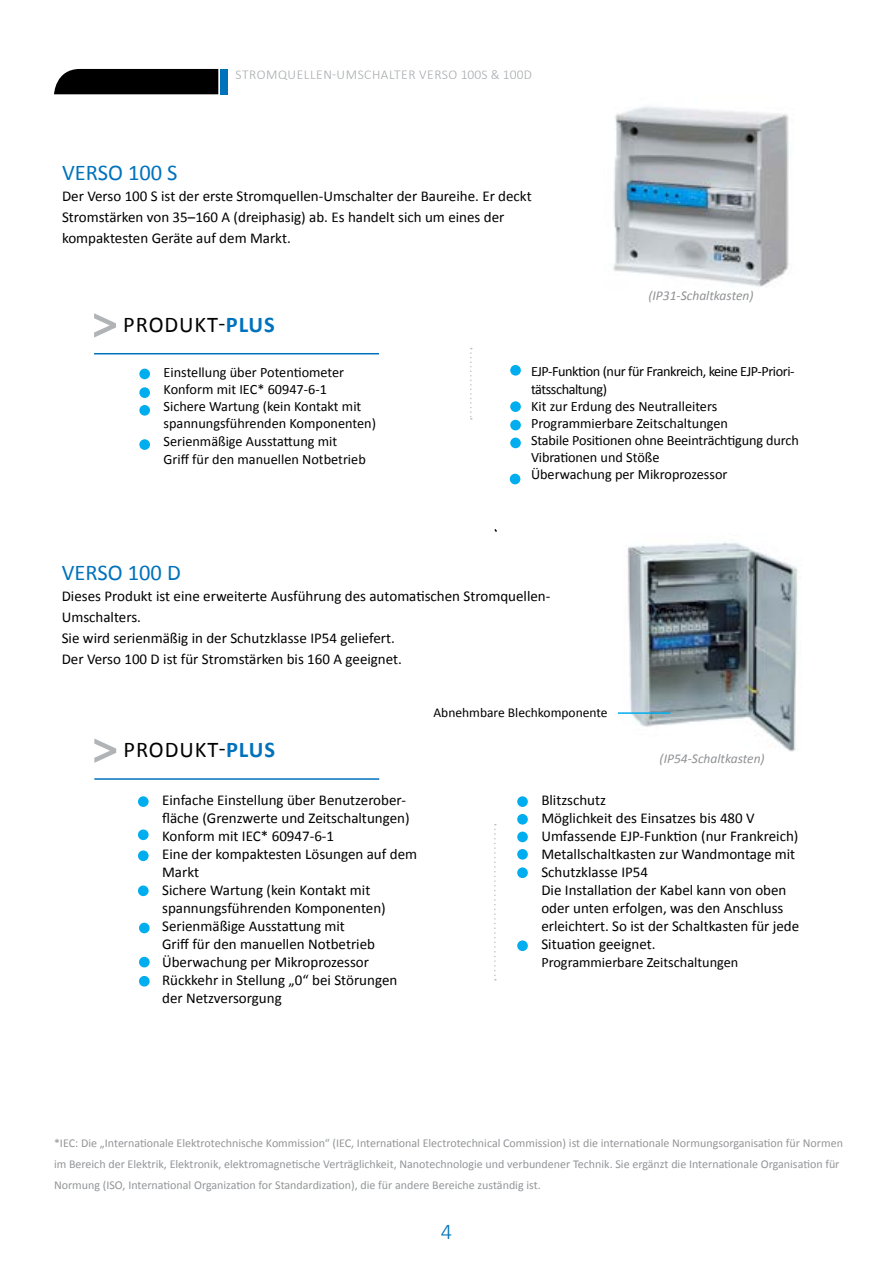
<style>
.page{position:relative;width:893px;height:1263px;background:#fff}
.page>*{position:absolute;margin:0;border:0;box-sizing:border-box;transform-origin:0 0}
.t1{font:22.5px "Calibri";color:#0072bc}
.t2{font:22.5px "Calibri";color:#000}
.t3{font:700 22.5px "Calibri";letter-spacing:.04em;color:#0072bc}
.t4{font:300 22.5px "Calibri";color:#0072bc}
.t5{font:15px/18px "Calibri";color:#000}
.t6{font:14.25px/17.1px "Calibri";color:#000}
.t7{font:italic 13.5px "Calibri";color:#8f9194}
.t8{font:300 13.5px "Calibri";letter-spacing:.04em;color:#a7a9ac}
.t9{font:13.5px "Calibri";color:#000}
.t10{font:12px/21px "Calibri";color:#939598}
.s1{font-weight:400;color:#000}
</style>
<div class="page">
<img style="left:627px;top:542px;width:171px;height:209px">
<svg style="left:470px;top:348px;width:2px;height:72px"></svg>
<div style="left:54px;top:69px;width:164px;height:25px;background:#000"></div>
<div style="left:221px;top:69px;width:7px;height:25px;background:#0072bc"></div>
<svg style="left:94px;top:313px;width:22px;height:25px"></svg>
<hr style="left:94px;top:353px;width:285px;height:1px;background:#0072bc">
<div style="left:139px;top:369px;width:11px;height:10px;background:#00aeef;border-radius:50%"></div>
<div style="left:139px;top:387px;width:11px;height:11px;background:#00aeef;border-radius:50%"></div>
<div style="left:139px;top:405px;width:11px;height:11px;background:#00aeef;border-radius:50%"></div>
<div style="left:139px;top:439px;width:11px;height:11px;background:#00aeef;border-radius:50%"></div>
<div style="left:510px;top:420px;width:11px;height:10px;background:#00aeef;border-radius:50%"></div>
<div style="left:510px;top:438px;width:11px;height:10px;background:#00aeef;border-radius:50%"></div>
<div style="left:517px;top:796px;width:11px;height:11px;background:#00aeef;border-radius:50%"></div>
<div style="left:517px;top:814px;width:11px;height:10px;background:#00aeef;border-radius:50%"></div>
<div style="left:517px;top:832px;width:11px;height:10px;background:#00aeef;border-radius:50%"></div>
<div style="left:517px;top:867px;width:11px;height:11px;background:#00aeef;border-radius:50%"></div>
<div style="left:517px;top:849px;width:11px;height:11px;background:#00aeef;border-radius:50%"></div>
<div style="left:517px;top:940px;width:11px;height:11px;background:#00aeef;border-radius:50%"></div>
<div style="left:510px;top:365px;width:11px;height:11px;background:#00aeef;border-radius:50%"></div>
<div style="left:510px;top:401px;width:11px;height:11px;background:#00aeef;border-radius:50%"></div>
<svg style="left:94px;top:738px;width:22px;height:25px"></svg>
<hr style="left:94px;top:778px;width:285px;height:2px;background:#0072bc">
<div style="left:138px;top:796px;width:11px;height:11px;background:#00aeef;border-radius:50%"></div>
<div style="left:139px;top:976px;width:11px;height:10px;background:#00aeef;border-radius:50%"></div>
<div style="left:138px;top:829px;width:11px;height:11px;background:#00aeef;border-radius:50%"></div>
<div style="left:138px;top:885px;width:11px;height:11px;background:#00aeef;border-radius:50%"></div>
<div style="left:138px;top:850px;width:11px;height:11px;background:#00aeef;border-radius:50%"></div>
<div style="left:139px;top:923px;width:11px;height:10px;background:#00aeef;border-radius:50%"></div>
<div style="left:139px;top:957px;width:11px;height:10px;background:#00aeef;border-radius:50%"></div>
<hr style="left:618px;top:712px;width:52px;height:2px;background:#00aeef">
<svg style="left:494px;top:824px;width:2px;height:156px"></svg>
<img style="left:613px;top:106px;width:176px;height:181px">
<div style="left:510px;top:474px;width:10px;height:10px;background:#00aeef;border-radius:50%"></div>
<p class="t8" style="left:236px;top:66px;width:298px">STROMQUELLEN-UMSCHALTER VERSO 100S &amp; 100D</p>
<h1 class="t1" style="left:62px;top:159px;width:117px">VERSO 100 S</h1>
<p class="t5" style="left:62px;top:186px;width:471px;line-height:21px">Der Verso 100 S ist der erste Stromquellen-Umschalter der Baureihe. Er deckt<br>Stromstärken von 35–160 A (dreiphasig) ab. Es handelt sich um eines der kompaktesten Geräte auf dem Markt.</p>
<h1 class="t2" style="left:123px;top:310px;width:27px">Produkt</h1>
<h1 class="t3" style="left:218px;top:310px;width:58px"><span class="s1">-</span>PLUS</h1>
<p class="t7" style="left:648px;top:286px;width:107px">(IP31-Schaltkasten)</p>
<p class="t6" style="left:164px;top:364px;width:214px">Einstellung über Potentiometer<br>Konform mit IEC* 60947-6-1<br>Sichere Wartung (kein Kontakt mit spannungsführenden Komponenten)<br>Serienmäßige Ausstattung mit<br>Griff für den manuellen Notbetrieb</p>
<p class="t6" style="left:531px;top:363px;width:269px">EJP-Funktion (nur für Frankreich, keine EJP-Priori&shy;tätsschaltung)<br>Kit zur Erdung des Neutralleiters Programmierbare Zeitschaltungen<br>Stabile Positionen ohne Beeinträchtigung durch Vibrationen und Stöße<br>Überwachung per Mikroprozessor</p>
<h1 class="t1" style="left:62px;top:558px;width:121px">VERSO 100 D</h1>
<p class="t5" style="left:62px;top:585px;width:490px;line-height:21px">Dieses Produkt ist eine erweiterte Ausführung des automatischen Stromquellen-Umschalters.<br>Sie wird serienmäßig in der Schutzklasse IP54 geliefert.<br>Der Verso 100 D ist für Stromstärken bis 160 A geeignet.</p>
<h1 class="t2" style="left:124px;top:735px;width:27px">Produkt</h1>
<h1 class="t3" style="left:219px;top:735px;width:58px"><span class="s1">-</span>PLUS</h1>
<p class="t5" style="left:162px;top:791px;width:256px">Einfache Einstellung über Benutzerober&shy;fläche (Grenzwerte und Zeitschaltungen)<br>Konform mit IEC* 60947-6-1<br>Eine der kompaktesten Lösungen auf dem<br>Markt<br>Sichere Wartung (kein Kontakt mit spannungsführenden Komponenten)<br>Serienmäßige Ausstattung mit<br>Griff für den manuellen Notbetrieb<br>Überwachung per Mikroprozessor<br>Rückkehr in Stellung „0“ bei Störungen der Netzversorgung</p>
<p class="t9" style="left:433px;top:704px;width:176px">Abnehmbare Blechkomponente</p>
<p class="t7" style="left:660px;top:749px;width:107px">(IP54-Schaltkasten)</p>
<p class="t5" style="left:541px;top:791px;width:259px">Blitzschutz<br>Möglichkeit des Einsatzes bis 480 V Umfassende EJP-Funktion (nur Frankreich)<br>Metallschaltkasten zur Wandmontage mit Schutzklasse IP54<br>Die Installation der Kabel kann von oben oder unten erfolgen, was den Anschluss erleichtert. So ist der Schaltkasten für jede Situation geeignet.</p>
<p class="t6" style="left:541px;top:953px;width:199px">Programmierbare Zeitschaltungen</p>
<p class="t10" style="left:54px;top:1132px;width:790px">*IEC: Die „Internationale Elektrotechnische Kommission“ (IEC, International Electrotechnical Commission) ist die internationale Normungsorganisation für Normen im Bereich der Elektrik, Elektronik, elektromagnetische Verträglichkeit, Nanotechnologie und verbundener Technik. Sie ergänzt die Internationale Organisation für<br>Normung (ISO, International Organization for Standardization), die für andere Bereiche zuständig ist.</p>
<h1 class="t4" style="left:441px;top:1217px;width:13px">4</h1>
</div>
